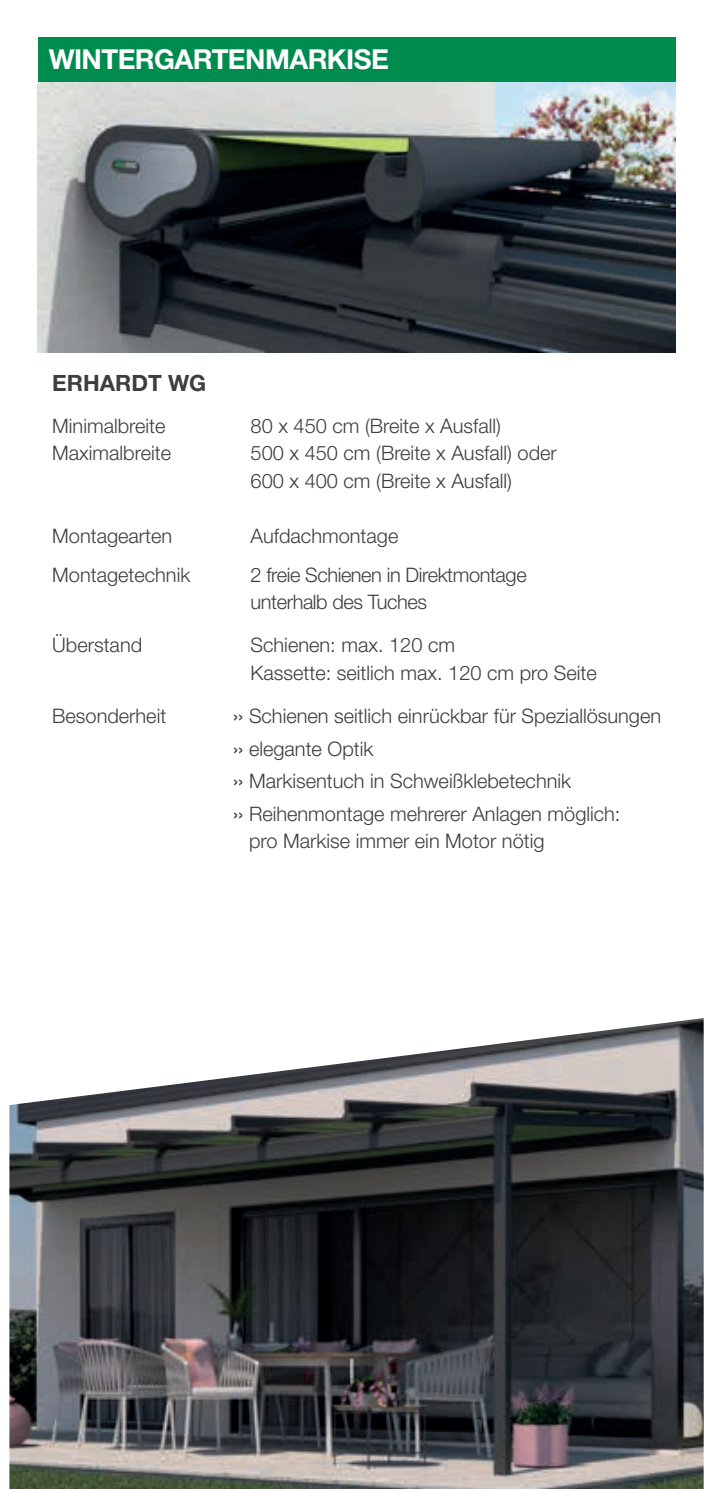
<style>
.page{position:relative;width:709px;height:1489px;background:#fff}
.page>*{position:absolute;margin:0;border:0;box-sizing:border-box;transform-origin:0 0}
.t1{font:700 27.5px "Helvetica Neue LT Pro";letter-spacing:-.02em;color:#fff}
.t2{font:700 22.5px "Helvetica Neue LT Pro";color:#3e3e3f}
.t3{font:300 20px/27.5px "Helvetica Neue LT Pro";color:#3e3e3f}
.t4{font:300 20px/27.5px "Helvetica Neue LT Pro";letter-spacing:-.02em;color:#3e3e3f}
.s1{font-weight:400}
</style>
<div class="page">
<div style="left:38px;top:38px;width:637px;height:47px;background:#008c4e"></div>
<img style="left:9px;top:1018px;width:694px;height:470px">
<img style="left:38px;top:83px;width:637px;height:269px">
<h1 class="t1" style="left:49px;top:42px;width:342px">WINTERGARTENMARKISE</h1>
<p class="t2" style="left:52px;top:369px;width:156px">ERHARDT WG</p>
<p class="t3" style="left:52px;top:411px;width:120px">Minimalbreite<br>Maximalbreite</p>
<p class="t3" style="left:250px;top:411px;width:308px">80 x 450 cm (Breite x Ausfall)<br>500 x 450 cm (Breite x Ausfall) oder<br>600 x 400 cm (Breite x Ausfall)</p>
<p class="t3" style="left:52px;top:521px;width:121px">Montagearten</p>
<p class="t3" style="left:250px;top:521px;width:149px">Aufdachmontage</p>
<p class="t3" style="left:52px;top:560px;width:140px">Montagetechnik</p>
<p class="t4" style="left:250px;top:560px;width:277px">2 freie Schienen in Direktmontage unterhalb des Tuches</p>
<p class="t3" style="left:52px;top:631px;width:91px">Überstand</p>
<p class="t3" style="left:250px;top:631px;width:348px">Schienen: max. 120 cm<br>Kassette: seitlich max. 120 cm pro Seite</p>
<p class="t3" style="left:52px;top:702px;width:116px">Besonderheit</p>
<p class="t3" style="left:233px;top:699px;width:429px;line-height:32.5px"><span class="s1">››</span> Schienen seitlich einrückbar für Speziallösungen <span class="s1">››</span> elegante Optik<br><span class="s1">››</span> Markisentuch in Schweißklebetechnik<br><span class="s1">››</span> Reihenmontage mehrerer Anlagen möglich:</p>
<p class="t3" style="left:249px;top:827px;width:297px">pro Markise immer ein Motor nötig</p>
</div>
